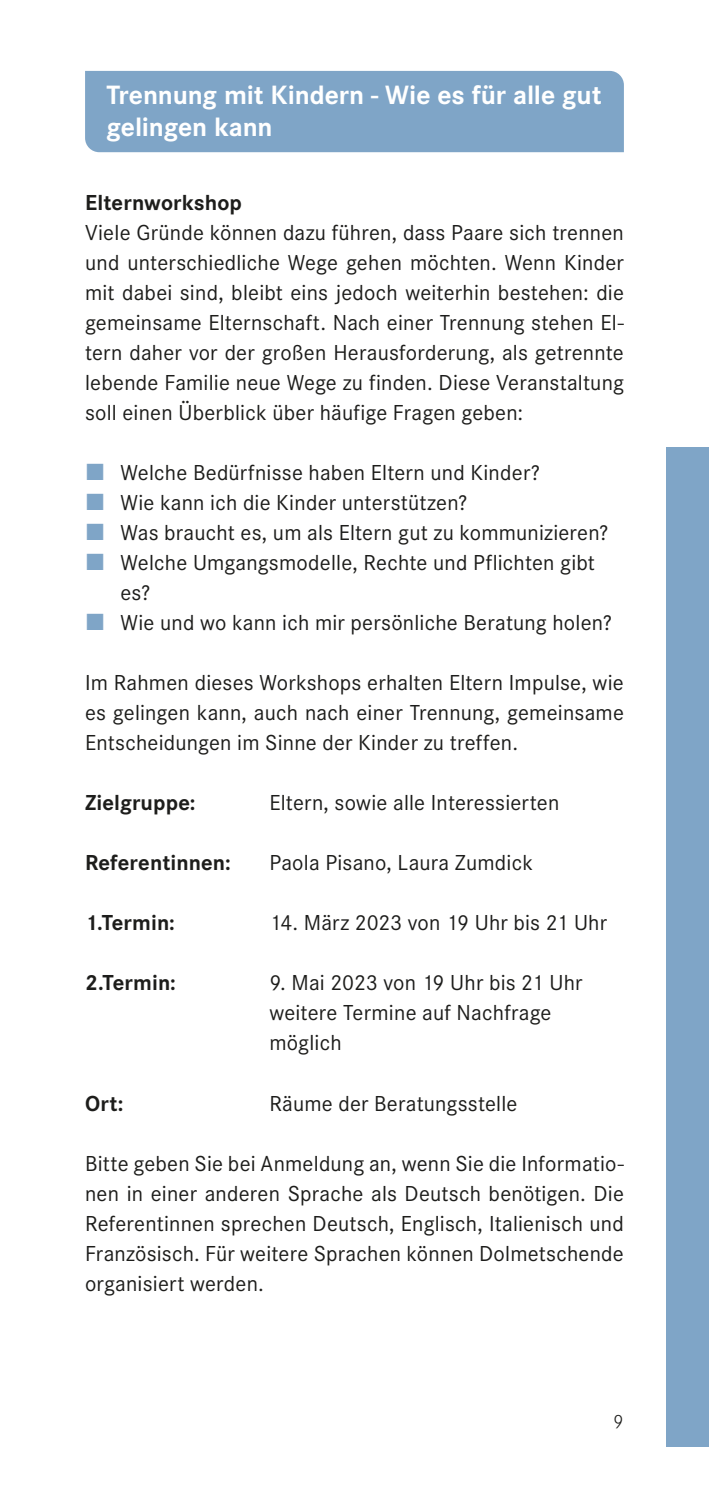
<style>
.page{position:relative;width:709px;height:1489px;background:#fff}
.page>*{position:absolute;margin:0;border:0;box-sizing:border-box;transform-origin:0 0}
.t1{font:700 27.5px/32.5px "Corporate S";letter-spacing:-.005em;color:#fff}
.t2{font:22.5px/30px "Corporate S Pro";letter-spacing:.01em;color:#1d1d1b;text-align:justify}
.t3{font:22.5px/30px "Corporate S";letter-spacing:.01em;color:#1d1d1b}
.t4{font:700 22.5px "Corporate S Pro";letter-spacing:.005em;color:#1d1d1b}
.t5{font:300 20px "Corporate S Pro";color:#1d1d1b}
</style>
<div class="page">
<div style="left:666px;top:446px;width:43px;height:1000px;background:#7fa5c7"></div>
<div style="left:85px;top:71px;width:539px;height:81px;background:#7fa5c7"></div>
<p class="t1" style="left:106px;top:77px;width:496px">Trennung mit Kindern - Wie es für alle gut gelingen kann</p>
<p class="t4" style="left:85px;top:185px;width:158px">Elternworkshop</p>
<p class="t2" style="left:85px;top:216px;width:540px">Viele Gründe können dazu führen, dass Paare sich trennen und unterschiedliche Wege gehen möchten. Wenn Kinder mit dabei sind, bleibt eins jedoch weiterhin bestehen: die gemeinsame Elternschaft. Nach einer Trennung stehen El&shy;tern daher vor der großen Herausforderung, als getrennte lebende Familie neue Wege zu finden. Diese Veranstaltung soll einen Überblick über häufige Fragen geben:</p>
<p class="t3" style="left:120px;top:457px;width:493px">Welche Bedürfnisse haben Eltern und Kinder?<br>Wie kann ich die Kinder unterstützen?<br>Was braucht es, um als Eltern gut zu kommunizieren?<br>Welche Umgangsmodelle, Rechte und Pflichten gibt es?<br>Wie und wo kann ich mir persönliche Beratung holen?</p>
<p class="t2" style="left:85px;top:666px;width:540px">Im Rahmen dieses Workshops erhalten Eltern Impulse, wie es gelingen kann, auch nach einer Trennung, gemeinsame Entscheidungen im Sinne der Kinder zu treffen.</p>
<p class="t4" style="left:85px;top:785px;width:112px">Zielgruppe:</p>
<p class="t2" style="left:269px;top:786px;width:291px">Eltern, sowie alle Interessierten</p>
<p class="t4" style="left:85px;top:845px;width:147px">Referentinnen:</p>
<p class="t2" style="left:269px;top:846px;width:265px">Paola Pisano, Laura Zumdick</p>
<p class="t4" style="left:85px;top:905px;width:91px">1.Termin:</p>
<p class="t2" style="left:269px;top:906px;width:339px">14. März 2023 von 19 Uhr bis 21 Uhr</p>
<p class="t4" style="left:85px;top:965px;width:92px">2.Termin:</p>
<p class="t2" style="left:269px;top:966px;width:315px;text-align:left">9. Mai 2023 von 19 Uhr bis 21 Uhr weitere Termine auf Nachfrage möglich</p>
<p class="t4" style="left:85px;top:1085px;width:40px">Ort:</p>
<p class="t2" style="left:269px;top:1086px;width:250px">Räume der Beratungsstelle</p>
<p class="t2" style="left:85px;top:1146px;width:540px">Bitte geben Sie bei Anmeldung an, wenn Sie die Informatio&shy;nen in einer anderen Sprache als Deutsch benötigen. Die Referentinnen sprechen Deutsch, Englisch, Italienisch und Französisch. Für weitere Sprachen können Dolmetschende organisiert werden.</p>
<p class="t5" style="left:613px;top:1407px;width:12px">9</p>
</div>
